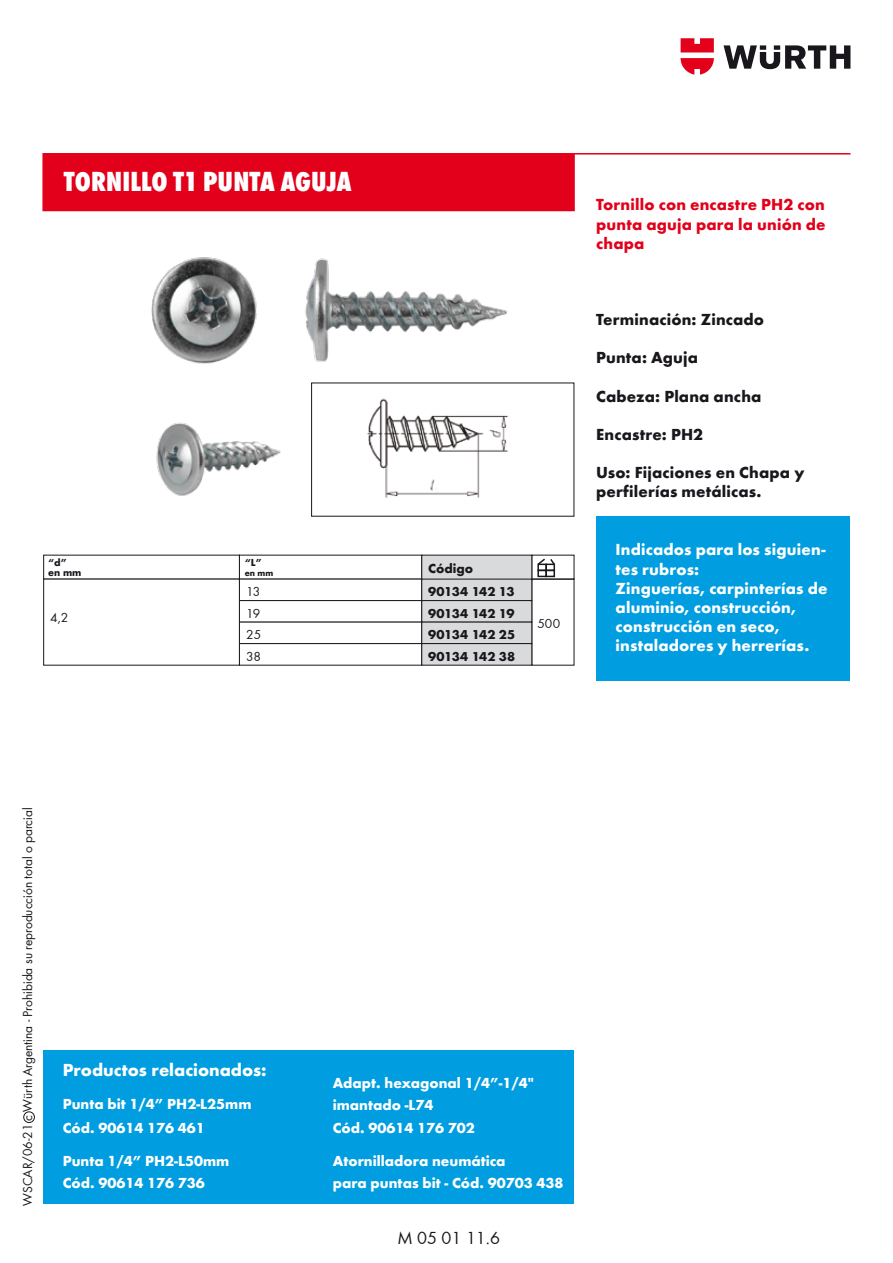
<style>
.page{position:relative;width:893px;height:1263px;background:#fff}
.page>*{position:absolute;margin:0;border:0;box-sizing:border-box;transform-origin:0 0}
.t1{font:28.5px "Wuerth Extra Bold Cond Caps";color:#fff}
.t2{font:700 18px "Wuerth";color:#fff}
.t3{font:18px "Wuerth";color:#1a171c}
.t4{font:700 16.5px/19.2px "Wuerth";letter-spacing:.01em;color:#fff}
.t5{font:700 16.5px/19.2px "Wuerth";letter-spacing:.01em;color:#1a171c}
.t6{font:700 16.5px/19.2px "Wuerth";letter-spacing:.01em;color:#e2001a;text-align:justify}
.t7{font:700 15px/22.5px "Wuerth";color:#fff}
.t8{font:13.5px "Wuerth";color:#1a171c}
.t9{font:700 13.5px "Wuerth";color:#1a171c}
.t10{font:700 13.35px/21.5px "Wuerth";letter-spacing:-.015em;color:#1a171c;text-align:justify}
.t11{font:13.35px/21.5px "Wuerth";letter-spacing:-.01em;color:#1a171c;text-align:justify}
.t12{font:700 10.5px/10.5px "Wuerth";color:#1a171c}
.t13{font:700 9px "Wuerth";color:#1a171c}
</style>
<div class="page">
<img style="left:151px;top:257px;width:106px;height:107px">
<svg style="left:723px;top:45px;width:127px;height:24px"></svg>
<svg style="left:681px;top:38px;width:33px;height:37px"></svg>
<div style="left:42px;top:153px;width:533px;height:58px;background:#e2001a"></div>
<hr style="left:574px;top:153px;width:276px;height:2px;background:#e2001a">
<div style="left:23px;top:1111px;width:12px;height:12px;border:1px solid #1a171c;border-radius:50%"></div>
<div style="left:43px;top:1050px;width:531px;height:154px;background:#009ee0"></div>
<div style="left:596px;top:517px;width:254px;height:164px;background:#009ee0"></div>
<div style="left:239px;top:600px;width:183px;height:22px;background:#fff;border:1px solid #1a171c"></div>
<div style="left:239px;top:643px;width:183px;height:22px;background:#fff;border:1px solid #1a171c"></div>
<div style="left:43px;top:579px;width:197px;height:86px;background:#fff;border:1px solid #1a171c"></div>
<div style="left:421px;top:555px;width:111px;height:25px;background:#d9dadb"></div>
<div style="left:421px;top:579px;width:111px;height:22px;background:#d9dadb"></div>
<div style="left:421px;top:600px;width:111px;height:22px;background:#d9dadb;border:1px solid #1a171c"></div>
<div style="left:421px;top:622px;width:111px;height:22px;background:#d9dadb"></div>
<div style="left:421px;top:643px;width:111px;height:22px;background:#d9dadb;border:1px solid #1a171c"></div>
<div style="left:537px;top:570px;width:10px;height:7px;border:2px solid #1a171c"></div>
<div style="left:545px;top:564px;width:10px;height:7px;border:2px solid #1a171c"></div>
<div style="left:545px;top:570px;width:10px;height:7px;border:2px solid #1a171c"></div>
<svg style="left:537px;top:558px;width:19px;height:8px"></svg>
<img style="left:367px;top:399px;width:142px;height:99px">
<img style="left:156px;top:422px;width:125px;height:74px">
<img style="left:305px;top:258px;width:226px;height:141px">
<h1 class="t1" style="left:64px;top:161px;width:289px">TORNILLO T1 PUNTA AGUJA</h1>
<p class="t12" style="left:48px;top:556px;width:35px">“d” en mm</p>
<p class="t11" style="left:50px;top:606px;width:20px">4,2</p>
<p class="t12" style="left:245px;top:556px;width:18px">“L”</p>
<p class="t13" style="left:245px;top:566px;width:30px">en mm</p>
<p class="t11" style="left:246px;top:580px;width:16px">13<br>19<br>25<br>38</p>
<p class="t9" style="left:428px;top:558px;width:47px">Código</p>
<p class="t10" style="left:428px;top:580px;width:89px">90134 142 13<br>90134 142 19<br>90134 142 25<br>90134 142 38</p>
<p class="t11" style="left:537px;top:612px;width:24px">500</p>
<p class="t6" style="left:596px;top:194px;width:231px">Tornillo con encastre PH2 con punta aguja para la unión de chapa</p>
<p class="t5" style="left:596px;top:309px;width:170px">Terminación: Zincado</p>
<p class="t5" style="left:596px;top:347px;width:103px">Punta: Aguja</p>
<p class="t5" style="left:596px;top:385px;width:167px">Cabeza: Plana ancha</p>
<p class="t5" style="left:596px;top:424px;width:109px">Encastre: PH2</p>
<p class="t5" style="left:596px;top:462px;width:210px">Uso: Fijaciones en Chapa y perfilerías metálicas.</p>
<p class="t4" style="left:616px;top:539px;width:213px">Indicados para los siguien&shy;tes rubros:<br>Zinguerías, carpinterías de aluminio, construcción, construcción en seco, instaladores y herrerías.</p>
<p class="t8" style="left:18px;top:1205px;width:400px;rotate:-90deg">WSCAR/06-21 c Würth Argentina - Prohibida su reproducción total o parcial</p>
<h1 class="t1" style="left:64px;top:1051px;width:333px">ARANDELAS DE CHAPA Y GOMA</h1>
<p class="t2" style="left:63px;top:1056px;width:206px">Productos relacionados:</p>
<p class="t7" style="left:63px;top:1090px;width:190px;line-height:24px">Punta bit 1/4” PH2-L25mm<br>Cód. 90614 176 461</p>
<p class="t7" style="left:63px;top:1148px;width:168px">Punta 1/4” PH2-L50mm<br>Cód. 90614 176 736</p>
<p class="t7" style="left:333px;top:1070px;width:203px">Adapt. hexagonal 1/4”-1/4" imantado -L74<br>Cód. 90614 176 702</p>
<p class="t7" style="left:333px;top:1148px;width:232px">Atornilladora neumática<br>para puntas bit - Cód. 90703 438</p>
<p class="t3" style="left:397px;top:1225px;width:104px">M 05 01 11.6</p>
</div>
